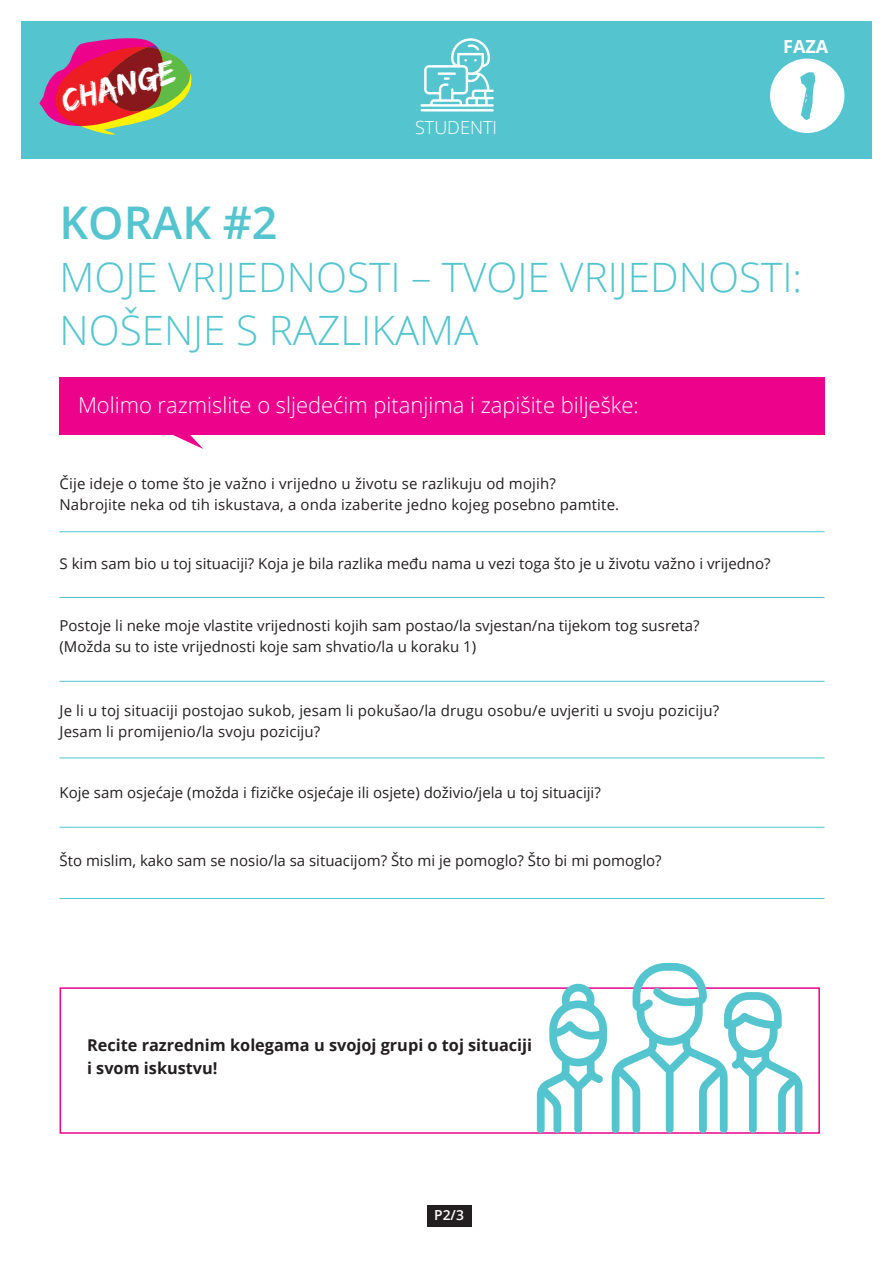
<style>
.page{position:relative;width:893px;height:1263px;background:#fff}
.page>*{position:absolute;margin:0;border:0;box-sizing:border-box;transform-origin:0 0}
.t1{font:71.4px "Edo";color:#54c5cf}
.t2{font:600 45px "Open Sans";color:#54c5cf}
.t3{font:300 40.5px/53.4px "Open Sans";color:#54c5cf}
.t4{font:34.5px "Edo";color:#fff}
.t5{font:300 21.9px "Open Sans";color:#fff}
.t6{font:300 18px "Open Sans";color:#fff}
.t7{font:700 18px "Open Sans";color:#fff}
.t8{font:700 16.35px/22.2px "Open Sans";color:#231f20}
.t9{font:15px/21px "Open Sans";color:#231f20}
.t10{font:600 13.8px "Open Sans";color:#fff}
</style>
<div class="page">
<div style="left:21px;top:21px;width:851px;height:137px;background:#54c5cf"></div>
<div style="left:770px;top:59px;width:74px;height:74px;background:#fff;border-radius:50%"></div>
<svg style="left:39px;top:38px;width:153px;height:97px"></svg>
<hr style="left:420px;top:109px;width:74px;height:2px;background:#fff">
<svg style="left:420px;top:38px;width:74px;height:69px"></svg>
<div style="left:427px;top:1206px;width:44px;height:21px;background:#231f20"></div>
<div style="left:60px;top:378px;width:764px;height:57px;background:#ed028c"></div>
<svg style="left:173px;top:435px;width:30px;height:14px"></svg>
<hr style="left:60px;top:531px;width:764px;height:1px;background:#54c5cf">
<hr style="left:60px;top:597px;width:764px;height:1px;background:#54c5cf">
<hr style="left:60px;top:681px;width:764px;height:1px;background:#54c5cf">
<hr style="left:60px;top:757px;width:764px;height:1px;background:#54c5cf">
<hr style="left:60px;top:827px;width:764px;height:1px;background:#54c5cf">
<hr style="left:60px;top:898px;width:764px;height:1px;background:#54c5cf">
<div style="left:60px;top:987px;width:760px;height:147px;border:2px solid #ed028c"></div>
<svg style="left:537px;top:963px;width:265px;height:170px"></svg>
<h3 class="t4" style="left:57px;top:82px;width:118px;rotate:-15deg">Change</h3>
<p class="t6" style="left:415px;top:115px;width:84px">STUDENTI</p>
<p class="t7" style="left:783px;top:33px;width:47px">FAZA</p>
<h1 class="t1" style="left:799px;top:53px;width:18px">1</h1>
<h2 class="t2" style="left:60px;top:191px;width:220px">KORAK #2</h2>
<h3 class="t3" style="left:60px;top:249px;width:744px">MOJE VRIJEDNOSTI – TVOJE VRIJEDNOSTI:<br>NOŠENJE S RAZLIKAMA</h3>
<h3 class="t5" style="left:78px;top:390px;width:562px">Molimo razmislite o sljedećim pitanjima i zapišite bilješke:</h3>
<p class="t9" style="left:60px;top:473px;width:561px">Čije ideje o tome što je važno i vrijedno u životu se razlikuju od mojih?<br>Nabrojite neka od tih iskustava, a onda izaberite jedno kojeg posebno pamtite.</p>
<p class="t9" style="left:60px;top:552px;width:713px">S kim sam bio u toj situaciji? Koja je bila razlika među nama u vezi toga što je u životu važno i vrijedno?</p>
<p class="t9" style="left:60px;top:615px;width:642px">Postoje li neke moje vlastite vrijednosti kojih sam postao/la svjestan/na tijekom tog susreta? (Možda su to iste vrijednosti koje sam shvatio/la u koraku 1)</p>
<p class="t9" style="left:60px;top:700px;width:661px">Je li u toj situaciji postojao sukob, jesam li pokušao/la drugu osobu/e uvjeriti u svoju poziciju?<br>Jesam li promijenio/la svoju poziciju?</p>
<p class="t9" style="left:60px;top:782px;width:543px">Koje sam osjećaje (možda i fizičke osjećaje ili osjete) doživio/jela u toj situaciji?</p>
<p class="t9" style="left:60px;top:850px;width:604px">Što mislim, kako sam se nosio/la sa situacijom? Što mi je pomoglo? Što bi mi pomoglo?</p>
<p class="t8" style="left:87px;top:1034px;width:447px">Recite razrednim kolegama u svojoj grupi o toj situaciji i svom iskustvu!</p>
<p class="t10" style="left:434px;top:1206px;width:31px">P2/3</p>
</div>
